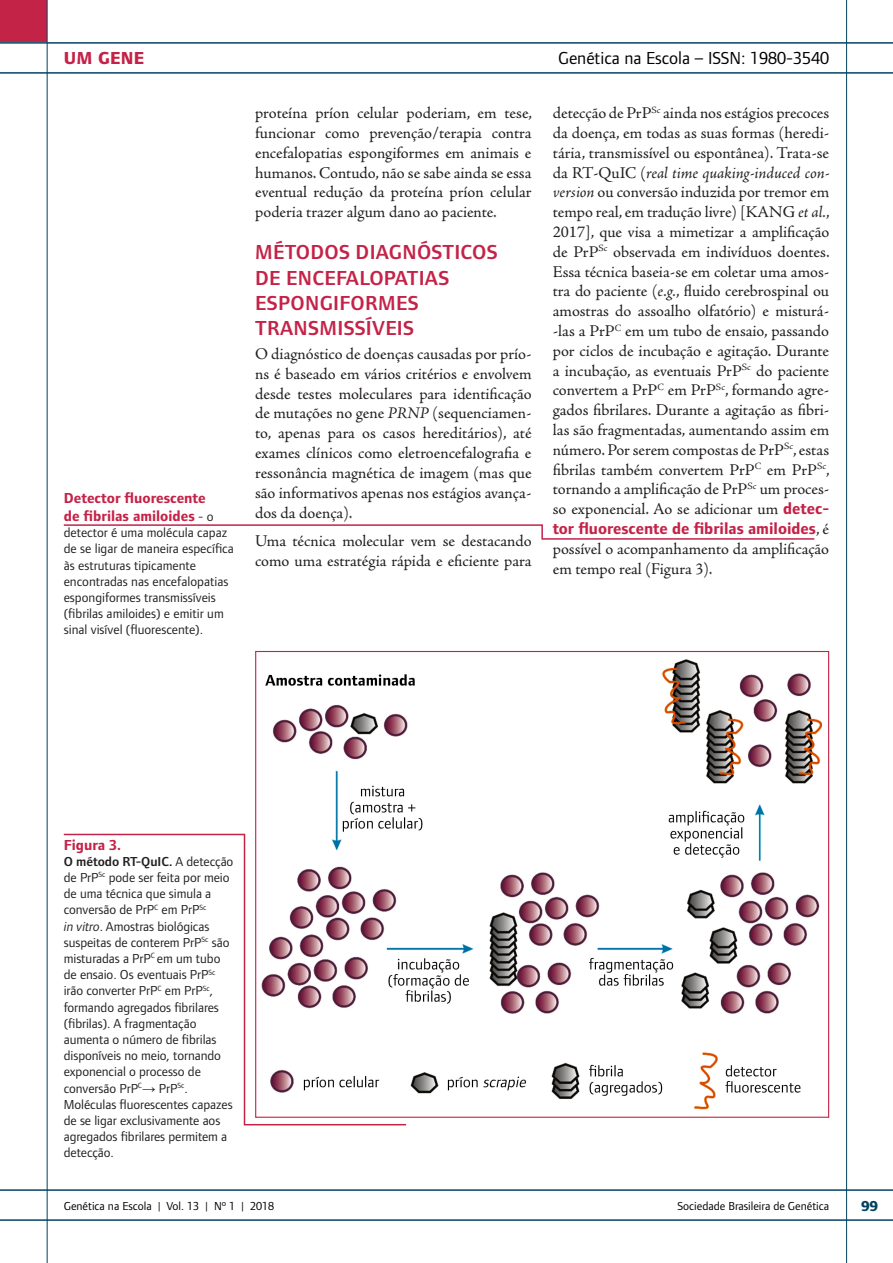
<style>
.page{position:relative;width:893px;height:1263px;background:#fff}
.page>*{position:absolute;margin:0;border:0;box-sizing:border-box;transform-origin:0 0}
.Subtítulo{font:600 21px/25.2px "Foundry Form Sans";letter-spacing:.015em;color:#c42348}
.t1{font:18px "Foundry Form Sans";color:#000}
.t2{font:800 18px "Foundry Form Sans";letter-spacing:.015em;color:#c42348}
.Primeiro_parágrafo{font:16.5px/19.8px "Adobe Jenson Pro";color:#231f20;text-align:justify}
.Legenda{font:700 15px/18px "Foundry Form Sans";color:#c42348}
.t3{font:800 15px "Foundry Form Sans";color:#014260}
.Legenda-2{font:13.5px/16.2px "Foundry Form Sans";letter-spacing:-.005em;color:#231f20}
.t4{font:12px "Foundry Form Sans";color:#000}
.s1{font-weight:400;font-size:13.5px;color:#231f20}
.s2{font-style:italic}
.s3{font-family:"Foundry Form Sans";font-weight:700;color:#c42348}
.s4{font-weight:600}
.s5{font-family:"Arial"}
</style>
<div class="page">
<img style="left:265px;top:659px;width:557px;height:451px">
<svg style="left:63px;top:524px;width:752px;height:16px"></svg>
<svg style="left:63px;top:833px;width:345px;height:293px"></svg>
<div style="left:0;top:0;width:47px;height:42px;background:#c42348"></div>
<hr style="left:47px;top:0;width:1px;height:1263px;background:#014260">
<hr style="left:846px;top:0;width:1px;height:1263px;background:#014260">
<hr style="left:0;top:1190px;width:893px;height:1px;background:#014260">
<hr style="left:0;top:1220px;width:893px;height:1px;background:#014260">
<hr style="left:0;top:43px;width:893px;height:1px;background:#014260">
<hr style="left:0;top:73px;width:893px;height:1px;background:#014260">
<p class="t2" style="left:64px;top:48px;width:82px">UM GENE</p>
<p class="Legenda" style="left:64px;top:489px;width:151px">Detector fluorescente de fibrilas amiloides <span class="s1">- o</span></p>
<p class="Legenda-2" style="left:64px;top:524px;width:172px">detector é uma molécula capaz de se ligar de maneira específica às estruturas tipicamente encontradas nas encefalopatias espongiformes transmissíveis (fibrilas amiloides) e emitir um sinal visível (fluorescente).</p>
<p class="Primeiro_parágrafo" style="left:255px;top:103px;width:278px">proteína príon celular poderiam, em tese, funcionar como prevenção/terapia contra encefalopatias espongiformes em animais e humanos. Contudo, não se sabe ainda se essa eventual redução da proteína príon celular poderia trazer algum dano ao paciente.</p>
<p class="Subtítulo" style="left:255px;top:240px;width:244px">MÉTODOS DIAGNÓSTICOS<br>DE ENCEFALOPATIAS<br>ESPONGIFORMES<br>TRANSMISSÍVEIS</p>
<p class="Primeiro_parágrafo" style="left:255px;top:344px;width:278px">O diagnóstico de doenças causadas por prío&shy;ns é baseado em vários critérios e envolvem desde testes moleculares para identificação de mutações no gene <span class="s2">PRNP</span> (sequenciamen&shy;to, apenas para os casos hereditários), até exames clínicos como eletroencefalografia e ressonância magnética de imagem (mas que são informativos apenas nos estágios avança&shy;dos da doença).</p>
<p class="Primeiro_parágrafo" style="left:255px;top:531px;width:278px">Uma técnica molecular vem se destacando como uma estratégia rápida e eficiente para</p>
<p class="t1" style="left:558px;top:48px;width:273px">Genética na Escola – ISSN: 1980-3540</p>
<p class="Primeiro_parágrafo" style="left:553px;top:103px;width:278px">detecção de PrP<sup>Sc</sup> ainda nos estágios precoces da doença, em todas as suas formas (heredi&shy;tária, transmissível ou espontânea). Trata-se da RT-QuIC (<span class="s2">real time quaking-induced con&shy;version</span> ou conversão induzida por tremor em tempo real, em tradução livre) [KANG <span class="s2">et al.</span>, 2017], que visa a mimetizar a amplificação de PrP<sup>Sc</sup> observada em indivíduos doentes.<br>Essa técnica baseia-se em coletar uma amos&shy;tra do paciente (<span class="s2">e.g.</span>, fluido cerebrospinal ou amostras do assoalho olfatório) e misturá--las a PrP<sup>C</sup> em um tubo de ensaio, passando por ciclos de incubação e agitação. Durante a incubação, as eventuais PrP<sup>Sc</sup> do paciente convertem a PrP<sup>C</sup> em PrP<sup>Sc</sup>, formando agre&shy;gados fibrilares. Durante a agitação as fibri&shy;las são fragmentadas, aumentando assim em número. Por serem compostas de PrP<sup>Sc</sup>, estas fibrilas também convertem PrP<sup>C</sup> em PrP<sup>Sc</sup>, tornando a amplificação de PrP<sup>Sc</sup> um proces&shy;so exponencial. Ao se adicionar um <span class="s3">detec&shy;tor fluorescente de fibrilas amiloides</span>, é possível o acompanhamento da amplificação em tempo real (Figura 3).</p>
<p class="Legenda" style="left:64px;top:835px;width:59px">Figura 3.</p>
<p class="Legenda-2" style="left:64px;top:853px;width:171px"><span class="s4">O método RT-QuIC.</span> A detecção de PrP<sup>Sc</sup> pode ser feita por meio de uma técnica que simula a conversão de PrP<sup>C</sup> em PrP<sup>Sc<br></sup><span class="s2">in vitro</span>. Amostras biológicas suspeitas de conterem PrP<sup>Sc</sup> são misturadas a PrP<sup>C</sup> em um tubo de ensaio. Os eventuais PrP<sup>Sc </sup>irão converter PrP<sup>C</sup> em PrP<sup>Sc</sup>, formando agregados fibrilares (fibrilas). A fragmentação aumenta o número de fibrilas disponíveis no meio, tornando exponencial o processo de conversão PrP<sup>C</sup><span class="s5">→</span> PrP<sup>Sc</sup>.<br>Moléculas fluorescentes capazes de se ligar exclusivamente aos agregados fibrilares permitem a detecção.</p>
<p class="t4" style="left:64px;top:1199px;width:212px">Genética na Escola | Vol. 13 | Nº 1 | 2018</p>
<p class="t4" style="left:677px;top:1199px;width:153px">Sociedade Brasileira de Genética</p>
<p class="t3" style="left:861px;top:1197px;width:19px">99</p>
</div>
